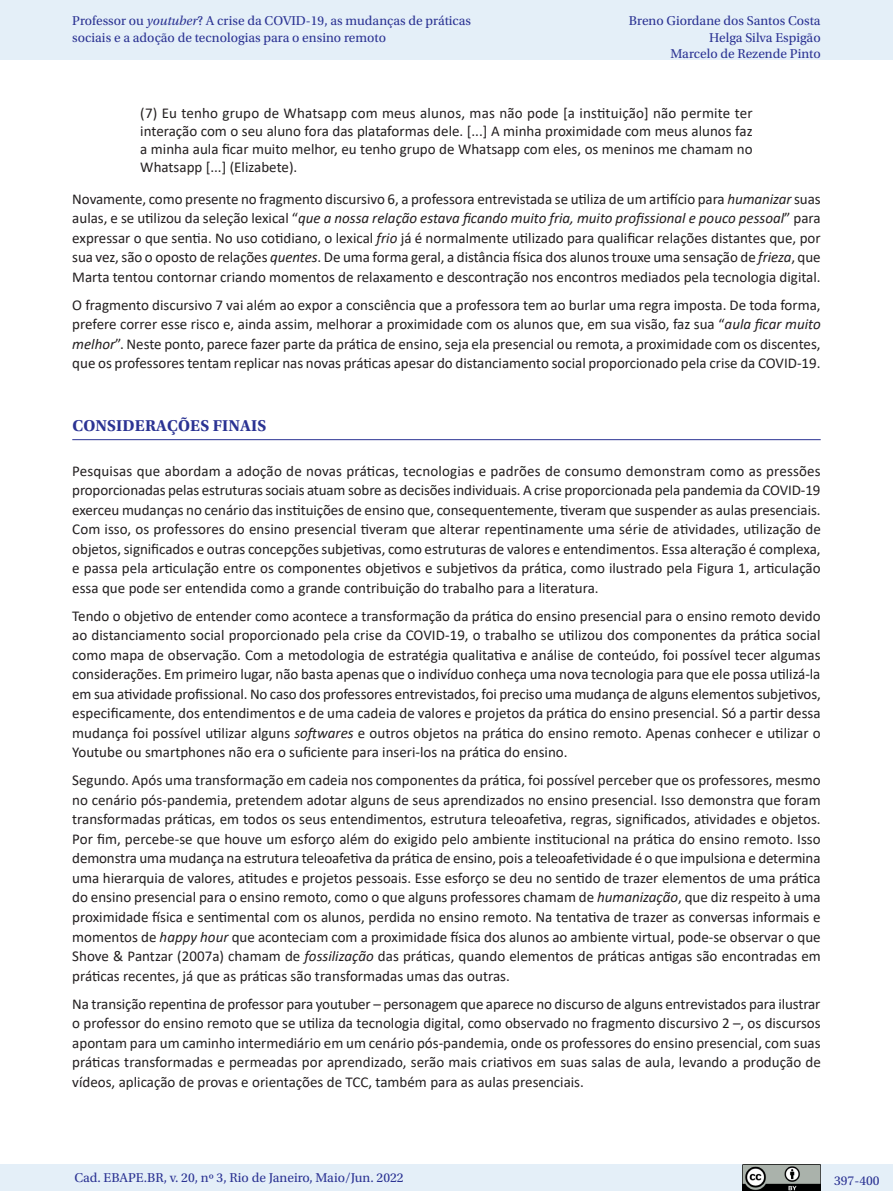
<style>
.page{position:relative;width:893px;height:1191px;background:#fff}
.page>*{position:absolute;margin:0;border:0;box-sizing:border-box;transform-origin:0 0}
._07_1_sub_1{font:700 16.5px "Utopia Std";letter-spacing:.01em;color:#2b3393}
._06_0_texto{font:15px/19.5px "Calibri";color:#231f20;text-align:justify}
._06_2_citação{font:15px/18px "Calibri";color:#231f20;text-align:justify}
.t1{font:13.5px/16.5px "Utopia Std";color:#2b3393}
.s1{font-style:italic}
</style>
<div class="page">
<div style="left:0;top:0;width:893px;height:60px;background:#e4eff8"></div>
<div style="left:0;top:1164px;width:893px;height:27px;background:#e4eff8"></div>
<img style="left:743px;top:1164px;width:78px;height:27px">
<hr style="left:72px;top:439px;width:749px;height:1px;background:#2b3393">
<p class="t1" style="left:72px;top:13px;width:400px">Professor ou <span class="s1">youtuber</span>? A crise da COVID-19, as mudanças de práticas sociais e a adoção de tecnologias para o ensino remoto</p>
<p class="t1" style="left:629px;top:13px;width:193px;text-align:right">Breno Giordane dos Santos Costa<br>Helga Silva Espigão<br>Marcelo de Rezende Pinto</p>
<p class="_06_2_citação" style="left:140px;top:103px;width:614px">(7) Eu tenho grupo de Whatsapp com meus alunos, mas não pode [a instituição] não permite ter interação com o seu aluno fora das plataformas dele. [...] A minha proximidade com meus alunos faz a minha aula ficar muito melhor, eu tenho grupo de Whatsapp com eles, os meninos me chamam no Whatsapp [...] (Elizabete).</p>
<p class="_06_0_texto" style="left:72px;top:189px;width:750px">Novamente, como presente no fragmento discursivo 6, a professora entrevistada se utiliza de um artifício para <span class="s1">humanizar</span> suas aulas, e se utilizou da seleção lexical “<span class="s1">que a nossa relação estava ficando muito fria, muito profissional e pouco pessoal</span>” para expressar o que sentia. No uso cotidiano, o lexical <span class="s1">frio</span> já é normalmente utilizado para qualificar relações distantes que, por sua vez, são o oposto de relações <span class="s1">quentes</span>. De uma forma geral, a distância física dos alunos trouxe uma sensação de <span class="s1">frieza</span>, que Marta tentou contornar criando momentos de relaxamento e descontração nos encontros mediados pela tecnologia digital.</p>
<p class="_06_0_texto" style="left:72px;top:295px;width:750px">O fragmento discursivo 7 vai além ao expor a consciência que a professora tem ao burlar uma regra imposta. De toda forma, prefere correr esse risco e, ainda assim, melhorar a proximidade com os alunos que, em sua visão, faz sua “<span class="s1">aula ficar muito melhor</span>”. Neste ponto, parece fazer parte da prática de ensino, seja ela presencial ou remota, a proximidade com os discentes, que os professores tentam replicar nas novas práticas apesar do distanciamento social proporcionado pela crise da COVID-19.</p>
<p class="_07_1_sub_1" style="left:72px;top:416px;width:195px">CONSIDERAÇÕES FINAIS</p>
<p class="_06_0_texto" style="left:72px;top:461px;width:750px">Pesquisas que abordam a adoção de novas práticas, tecnologias e padrões de consumo demonstram como as pressões proporcionadas pelas estruturas sociais atuam sobre as decisões individuais. A crise proporcionada pela pandemia da COVID-19 exerceu mudanças no cenário das instituições de ensino que, consequentemente, tiveram que suspender as aulas presenciais.<br>Com isso, os professores do ensino presencial tiveram que alterar repentinamente uma série de atividades, utilização de objetos, significados e outras concepções subjetivas, como estruturas de valores e entendimentos. Essa alteração é complexa, e passa pela articulação entre os componentes objetivos e subjetivos da prática, como ilustrado pela Figura 1, articulação essa que pode ser entendida como a grande contribuição do trabalho para a literatura.</p>
<p class="_06_0_texto" style="left:72px;top:606px;width:750px">Tendo o objetivo de entender como acontece a transformação da prática do ensino presencial para o ensino remoto devido ao distanciamento social proporcionado pela crise da COVID-19, o trabalho se utilizou dos componentes da prática social como mapa de observação. Com a metodologia de estratégia qualitativa e análise de conteúdo, foi possível tecer algumas considerações. Em primeiro lugar, não basta apenas que o indivíduo conheça uma nova tecnologia para que ele possa utilizá-la em sua atividade profissional. No caso dos professores entrevistados, foi preciso uma mudança de alguns elementos subjetivos, especificamente, dos entendimentos e de uma cadeia de valores e projetos da prática do ensino presencial. Só a partir dessa mudança foi possível utilizar alguns <span class="s1">softwares</span> e outros objetos na prática do ensino remoto. Apenas conhecer e utilizar o Youtube ou smartphones não era o suficiente para inseri-los na prática do ensino.</p>
<p class="_06_0_texto" style="left:72px;top:770px;width:750px">Segundo. Após uma transformação em cadeia nos componentes da prática, foi possível perceber que os professores, mesmo no cenário pós-pandemia, pretendem adotar alguns de seus aprendizados no ensino presencial. Isso demonstra que foram transformadas práticas, em todos os seus entendimentos, estrutura teleoafetiva, regras, significados, atividades e objetos.<br>Por fim, percebe-se que houve um esforço além do exigido pelo ambiente institucional na prática do ensino remoto. Isso demonstra uma mudança na estrutura teleoafetiva da prática de ensino, pois a teleoafetividade é o que impulsiona e determina uma hierarquia de valores, atitudes e projetos pessoais. Esse esforço se deu no sentido de trazer elementos de uma prática do ensino presencial para o ensino remoto, como o que alguns professores chamam de <span class="s1">humanização</span>, que diz respeito à uma proximidade física e sentimental com os alunos, perdida no ensino remoto. Na tentativa de trazer as conversas informais e momentos de <span class="s1">happy hour</span> que aconteciam com a proximidade física dos alunos ao ambiente virtual, pode-se observar o que Shove &amp; Pantzar (2007a) chamam de <span class="s1">fossilização</span> das práticas, quando elementos de práticas antigas são encontradas em práticas recentes, já que as práticas são transformadas umas das outras.</p>
<p class="_06_0_texto" style="left:72px;top:993px;width:750px">Na transição repentina de professor para youtuber – personagem que aparece no discurso de alguns entrevistados para ilustrar o professor do ensino remoto que se utiliza da tecnologia digital, como observado no fragmento discursivo 2 –, os discursos apontam para um caminho intermediário em um cenário pós-pandemia, onde os professores do ensino presencial, com suas práticas transformadas e permeadas por aprendizado, serão mais criativos em suas salas de aula, levando a produção de vídeos, aplicação de provas e orientações de TCC, também para as aulas presenciais.</p>
<p class="t1" style="left:74px;top:1169px;width:331px">Cad. EBAPE.BR, v. 20, nº 3, Rio de Janeiro, Maio/Jun. 2022</p>
<p class="t1" style="left:834px;top:1172px;width:47px">397-400</p>
</div>
